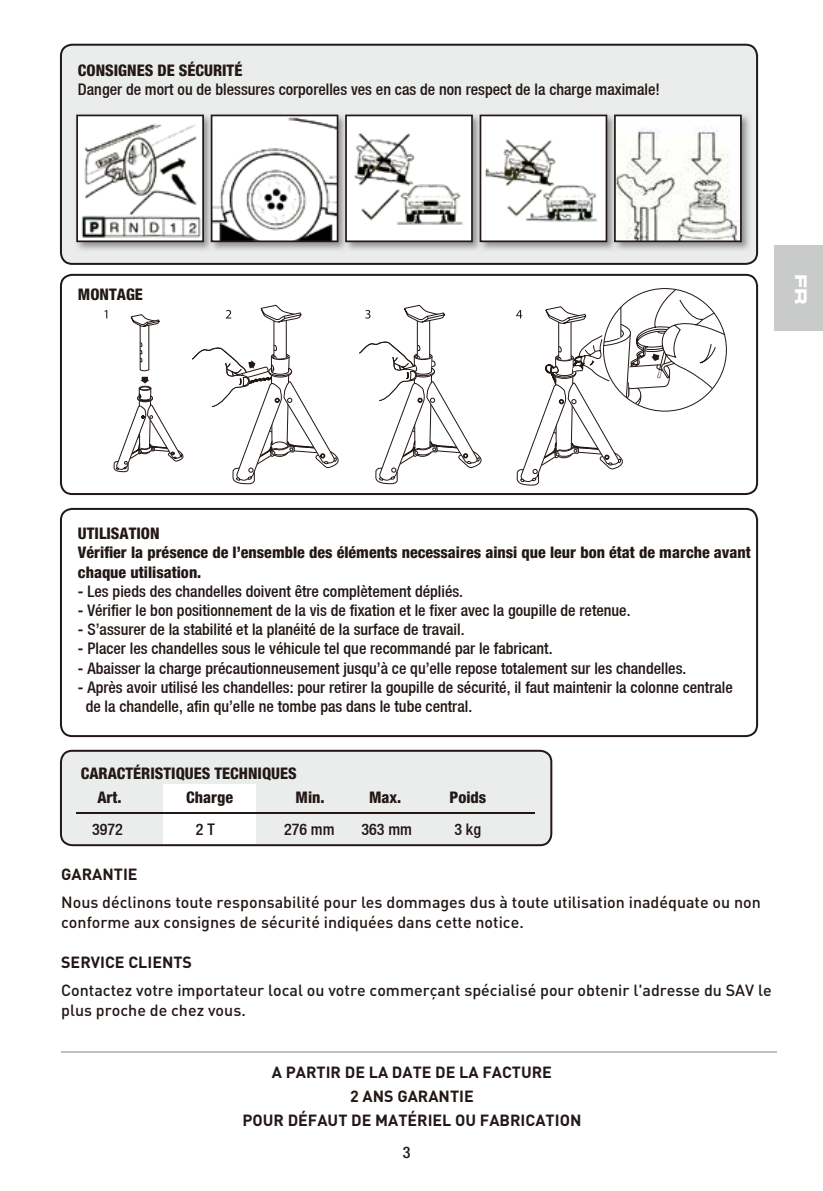
<style>
.page{position:relative;width:823px;height:1191px;background:#fff}
.page>*{position:absolute;margin:0;border:0;box-sizing:border-box;transform-origin:0 0}
.t1{font:500 condensed 16px/19.2px "Helvetica Neue LT";color:#221815}
.t2{font:500 16px/20px "DIN Pro";color:#221815}
.t3{font:800 condensed 16px/19.2px "Helvetica Neue LT Pro";color:#221815}
.t4{font:700 16px/24px "DIN Pro";color:#221815;text-align:center}
.t5{font:16px "Eurostile LT Std Bold Ex 2";color:#fff}
.t6{font:500 condensed 16px "Helvetica Neue LT Pro";color:#221815}
</style>
<div class="page">
<div style="left:60px;top:44px;width:697px;height:221px;background:#ebecec"></div>
<img style="left:74px;top:112px;width:677px;height:140px">
<svg style="left:76px;top:115px;width:128px;height:127px"></svg>
<svg style="left:210px;top:115px;width:128px;height:127px"></svg>
<svg style="left:345px;top:115px;width:127px;height:127px"></svg>
<svg style="left:479px;top:115px;width:128px;height:127px"></svg>
<svg style="left:613px;top:115px;width:128px;height:127px"></svg>
<svg style="left:60px;top:750px;width:492px;height:96px;background:#dfdfdf"></svg>
<div style="left:163px;top:784px;width:92px;height:59px;background:#fff"></div>
<hr style="left:76px;top:812px;width:458px;height:1px;background:#221815">
<div style="left:773px;top:245px;width:49px;height:85px;background:#c9caca"></div>
<svg style="left:60px;top:274px;width:697px;height:221px"></svg>
<svg style="left:60px;top:508px;width:697px;height:229px"></svg>
<svg style="left:113px;top:314px;width:71px;height:158px"></svg>
<svg style="left:104px;top:310px;width:3px;height:8px"></svg>
<svg style="left:191px;top:305px;width:148px;height:179px"></svg>
<svg style="left:358px;top:305px;width:124px;height:179px"></svg>
<svg style="left:516px;top:288px;width:210px;height:198px"></svg>
<hr style="left:61px;top:1051px;width:715px;height:2px;background:#bfc0c0">
<p class="t3" style="left:78px;top:60px;width:166px">CONSIGNES DE SÉCURITÉ</p>
<p class="t1" style="left:78px;top:80px;width:583px">Danger de mort ou de blessures corporelles ves en cas de non respect de la charge maximale!</p>
<p class="t3" style="left:78px;top:284px;width:66px">MONTAGE</p>
<p class="t5" style="left:811px;top:274px;width:32px;rotate:90deg">FR</p>
<p class="t3" style="left:78px;top:523px;width:674px">UTILISATION<br>Vérifier la présence de l’ensemble des éléments necessaires ainsi que leur bon état de marche avant chaque utilisation.</p>
<p class="t1" style="left:78px;top:581px;width:386px">- Les pieds des chandelles doivent être complètement dépliés.</p>
<p class="t1" style="left:78px;top:600px;width:553px">- Vérifier le bon positionnement de la vis de fixation et le fixer avec la goupille de retenue.</p>
<p class="t1" style="left:78px;top:620px;width:388px">- S’assurer de la stabilité et la planéité de la surface de travail.</p>
<p class="t1" style="left:78px;top:639px;width:476px">- Placer les chandelles sous le véhicule tel que recommandé par le fabricant.</p>
<p class="t1" style="left:78px;top:658px;width:609px">- Abaisser la charge précautionneusement jusqu’à ce qu’elle repose totalement sur les chandelles.</p>
<p class="t1" style="left:86px;top:677px;width:648px;text-indent:-8px">- Après avoir utilisé les chandelles: pour retirer la goupille de sécurité, il faut maintenir la colonne centrale de la chandelle, afin qu’elle ne tombe pas dans le tube central.</p>
<p class="t3" style="left:97px;top:761px;width:201px;line-height:24px;text-indent:-17px">CARACTÉRISTIQUES TECHNIQUES<br>Art.</p>
<p class="t3" style="left:186px;top:787px;width:48px">Charge</p>
<p class="t3" style="left:295px;top:787px;width:31px">Min.</p>
<p class="t3" style="left:369px;top:787px;width:34px">Max.</p>
<p class="t3" style="left:449px;top:787px;width:38px">Poids</p>
<p class="t1" style="left:92px;top:820px;width:32px">3972</p>
<p class="t1" style="left:196px;top:820px;width:20px">2 T</p>
<p class="t1" style="left:284px;top:820px;width:52px">276 mm</p>
<p class="t1" style="left:361px;top:820px;width:52px">363 mm</p>
<p class="t1" style="left:454px;top:820px;width:28px">3 kg</p>
<p class="t4" style="left:61px;top:861px;width:78px">GARANTIE</p>
<p class="t2" style="left:61px;top:891px;width:700px">Nous déclinons toute responsabilité pour les dommages dus à toute utilisation inadéquate ou non conforme aux consignes de sécurité indiquées dans cette notice.</p>
<p class="t4" style="left:61px;top:949px;width:132px">SERVICE CLIENTS</p>
<p class="t2" style="left:61px;top:979px;width:711px">Contactez votre importateur local ou votre commerçant spécialisé pour obtenir l'adresse du SAV le plus proche de chez vous.</p>
<p class="t4" style="left:242px;top:1059px;width:340px">A PARTIR DE LA DATE DE LA FACTURE<br>2 ANS GARANTIE<br>POUR DÉFAUT DE MATÉRIEL OU FABRICATION</p>
<p class="t6" style="left:402px;top:1142px;width:9px">3</p>
</div>
